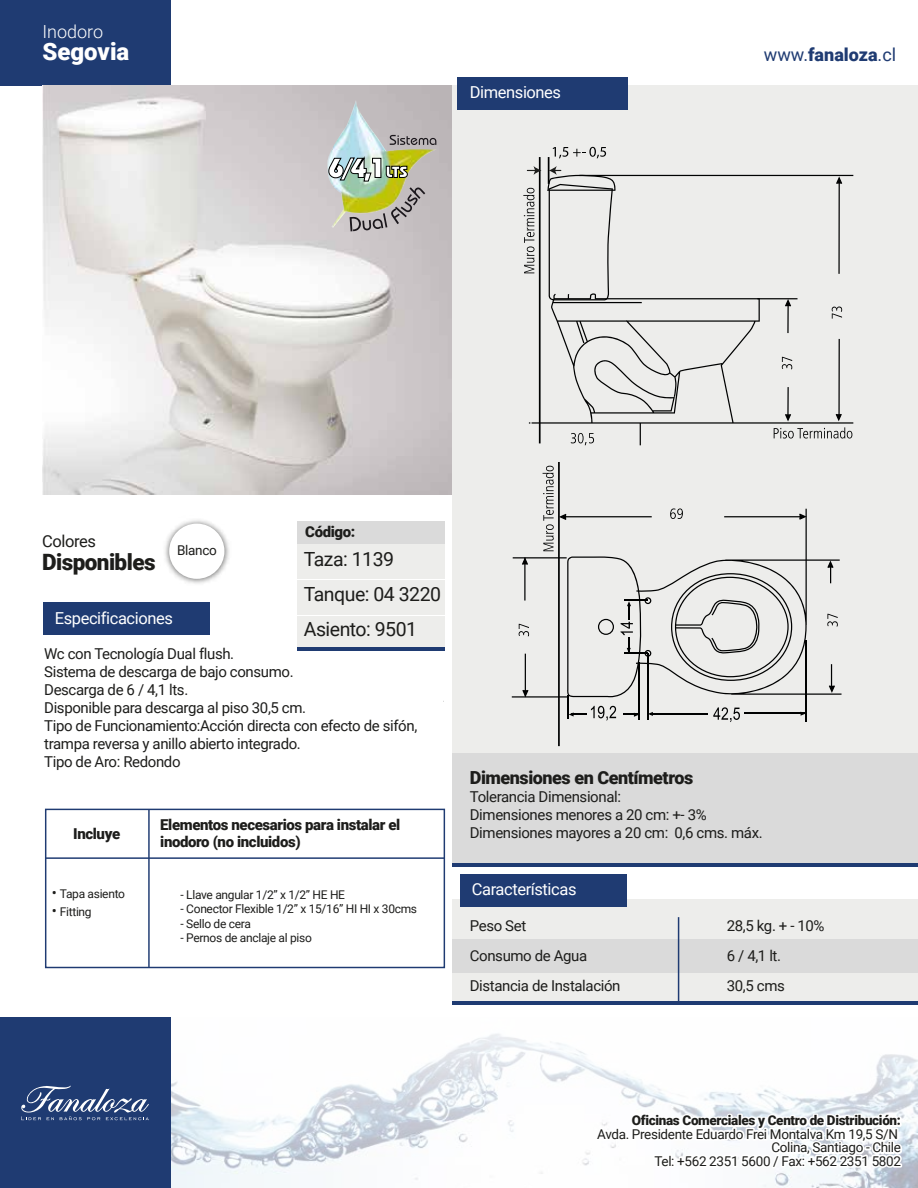
<style>
.page{position:relative;width:918px;height:1188px;background:#fff}
.page>*{position:absolute;margin:0;border:0;box-sizing:border-box;transform-origin:0 0}
.t1{font:900 24px "Roboto";color:#fff}
.t2{font:900 22.5px "Roboto";letter-spacing:-.025em;color:#1d1d1b}
.t3{font:19.5px "Roboto";letter-spacing:-.025em;color:#1d1d1b}
.t4{font:900 18px "Roboto";letter-spacing:-.025em;color:#1d1d1b}
.t5{font:900 18px "Roboto";color:#1f3b72}
.t6{font:300 18px "Roboto";color:#fff}
.t7{font:16.5px "Roboto";letter-spacing:-.025em;color:#fff}
.t8{font:16.5px "Roboto";letter-spacing:-.025em;color:#1d1d1b}
.t9{font:15px/18px "Roboto";letter-spacing:-.025em;color:#1d1d1b}
.t10{font:900 15px/16.5px "Roboto";letter-spacing:-.025em;color:#1d1d1b}
.t11{font:13.5px/13.5px "Roboto";letter-spacing:-.025em;color:#1d1d1b;text-align:right}
.t12{font:900 13.5px "Roboto";letter-spacing:-.025em;color:#1d1d1b}
.t13{font:12px "Roboto";letter-spacing:-.025em;color:#1d1d1b}
.s1{font-weight:400}
.s2{font-size:15px}
</style>
<div class="page">
<img style="left:170px;top:1017px;width:748px;height:171px">
<div style="left:453px;top:899px;width:465px;height:104px;background:#ededeb"></div>
<div style="left:453px;top:939px;width:465px;height:34px;background:#dadada"></div>
<div style="left:0;top:1018px;width:170px;height:170px;background:#1f3b72"></div>
<div style="left:0;top:0;width:170px;height:85px;background:#1f3b72"></div>
<svg style="left:21px;top:1086px;width:128px;height:34px"></svg>
<div style="left:452px;top:85px;width:466px;height:668px;background:#ededeb"></div>
<div style="left:452px;top:753px;width:466px;height:114px;background:#dadada"></div>
<hr style="left:452px;top:863px;width:466px;height:4px;background:#1f3b72">
<hr style="left:452px;top:1001px;width:466px;height:4px;background:#1f3b72">
<div style="left:458px;top:77px;width:170px;height:33px;background:#1f3b72"></div>
<div style="left:460px;top:874px;width:166px;height:33px;background:#1f3b72"></div>
<hr style="left:678px;top:917px;width:1px;height:86px;background:#1f3b72">
<div style="left:45px;top:809px;width:400px;height:159px;border:1px solid #1f3b72"></div>
<hr style="left:148px;top:809px;width:2px;height:158px;background:#1f3b72">
<hr style="left:46px;top:857px;width:398px;height:2px;background:#1f3b72">
<svg style="left:596px;top:1113px;width:306px;height:55px"></svg>
<svg style="left:529px;top:180px;width:325px;height:265px"></svg>
<hr style="left:539px;top:157px;width:2px;height:286px;background:#000101">
<hr style="left:579px;top:175px;width:274px;height:1px;background:#000101">
<hr style="left:757px;top:298px;width:41px;height:1px;background:#000101">
<svg style="left:836px;top:176px;width:6px;height:8px"></svg>
<svg style="left:785px;top:299px;width:6px;height:7px"></svg>
<svg style="left:774px;top:414px;width:78px;height:25px"></svg>
<svg style="left:832px;top:307px;width:10px;height:12px"></svg>
<svg style="left:782px;top:357px;width:10px;height:12px"></svg>
<svg style="left:571px;top:433px;width:23px;height:12px"></svg>
<svg style="left:523px;top:188px;width:11px;height:85px"></svg>
<svg style="left:547px;top:147px;width:69px;height:153px"></svg>
<svg style="left:527px;top:166px;width:14px;height:9px"></svg>
<svg style="left:443px;top:465px;width:399px;height:257px"></svg>
<hr style="left:513px;top:557px;width:54px;height:1px;background:#000101">
<hr style="left:512px;top:696px;width:55px;height:2px;background:#000101">
<svg style="left:827px;top:560px;width:7px;height:8px"></svg>
<svg style="left:829px;top:685px;width:6px;height:8px"></svg>
<svg style="left:522px;top:557px;width:6px;height:8px"></svg>
<svg style="left:522px;top:690px;width:7px;height:7px"></svg>
<svg style="left:799px;top:514px;width:8px;height:6px"></svg>
<svg style="left:670px;top:508px;width:13px;height:11px"></svg>
<svg style="left:519px;top:624px;width:10px;height:12px"></svg>
<svg style="left:827px;top:614px;width:11px;height:13px"></svg>
<svg style="left:543px;top:466px;width:105px;height:231px"></svg>
<hr style="left:567px;top:696px;width:2px;height:23px;background:#000101">
<hr style="left:639px;top:662px;width:1px;height:57px;background:#000101">
<svg style="left:623px;top:713px;width:16px;height:4px"></svg>
<svg style="left:569px;top:706px;width:47px;height:15px"></svg>
<hr style="left:805px;top:640px;width:1px;height:81px;background:#000101">
<hr style="left:650px;top:713px;width:58px;height:2px;background:#000101">
<hr style="left:744px;top:713px;width:62px;height:1px;background:#000101">
<svg style="left:801px;top:712px;width:4px;height:4px"></svg>
<svg style="left:713px;top:707px;width:27px;height:15px"></svg>
<hr style="left:647px;top:653px;width:2px;height:66px;background:#000101">
<hr style="left:558px;top:462px;width:2px;height:284px;background:#000101">
<img style="left:42px;top:85px;width:410px;height:409px">
<div style="left:43px;top:602px;width:166px;height:33px;background:#1f3b72"></div>
<img style="left:165px;top:520px;width:64px;height:64px">
<div style="left:169px;top:524px;width:55px;height:55px;background:#fff;border-radius:50%"></div>
<div style="left:297px;top:521px;width:148px;height:22px;background:#dadada"></div>
<div style="left:297px;top:581px;width:148px;height:34px;background:#ededeb"></div>
<div style="left:297px;top:545px;width:148px;height:34px;background:#ededeb"></div>
<div style="left:297px;top:616px;width:148px;height:35px;background:#ededeb"></div>
<hr style="left:297px;top:647px;width:148px;height:4px;background:#1f3b72">
<img style="left:326px;top:100px;width:111px;height:128px">
<svg style="left:390px;top:135px;width:46px;height:10px"></svg>
<img style="left:328px;top:156px;width:97px;height:75px">
<p class="t6" style="left:42px;top:18px;width:62px">Inodoro</p>
<h1 class="t1" style="left:42px;top:35px;width:88px">Segovia</h1>
<p class="t7" style="left:470px;top:81px;width:93px">Dimensiones</p>
<p class="t5" style="left:764px;top:42px;width:134px"><span class="s1">www.</span>fanaloza<span class="s1">.cl</span></p>
<p class="t8" style="left:42px;top:530px;width:55px">Colores</p>
<h2 class="t2" style="left:42px;top:546px;width:115px">Disponibles</h2>
<p class="t11" style="left:177px;top:543px;width:41px">Blanco</p>
<p class="t10" style="left:305px;top:523px;width:52px">Código:</p>
<h3 class="t3" style="left:304px;top:545px;width:92px">Taza: 1139</h3>
<h3 class="t3" style="left:304px;top:581px;width:139px">Tanque: 04 3220</h3>
<p class="t7" style="left:55px;top:606px;width:120px">Especificaciones</p>
<h3 class="t3" style="left:304px;top:615px;width:115px">Asiento: 9501</h3>
<p class="t9" style="left:44px;top:644px;width:375px">Wc con Tecnología Dual flush.<br>Sistema de descarga de bajo consumo.<br>Descarga de 6 / 4,1 lts.<br>Disponible para descarga al piso 30,5 cm.<br>Tipo de Funcionamiento:Acción directa con efecto de sifón, trampa reversa y anillo abierto integrado.<br>Tipo de Aro: Redondo</p>
<p class="t10" style="left:73px;top:825px;width:48px">Incluye</p>
<p class="t10" style="left:160px;top:816px;width:242px">Elementos necesarios para instalar el inodoro (no incluidos)</p>
<p class="t13" style="left:181px;top:886px;width:166px">- Llave angular 1/2” x 1/2” HE HE</p>
<p class="t13" style="left:181px;top:901px;width:238px">- Conector Flexible 1/2” x 15/16” HI HI x 30cms</p>
<p class="t13" style="left:181px;top:915px;width:72px">- Sello de cera</p>
<p class="t13" style="left:181px;top:929px;width:133px">- Pernos de anclaje al piso</p>
<p class="t13" style="left:52px;top:886px;width:75px"><span class="s2">•</span> Tapa asiento</p>
<p class="t13" style="left:52px;top:904px;width:41px"><span class="s2">•</span> Fitting</p>
<p class="t4" style="left:470px;top:765px;width:225px">Dimensiones en Centímetros</p>
<p class="t9" style="left:470px;top:787px;width:294px">Tolerancia Dimensional:<br>Dimensiones menores a 20 cm: +- 3%<br>Dimensiones mayores a 20 cm: 0,6 cms. máx.</p>
<p class="t7" style="left:472px;top:878px;width:106px">Características</p>
<p class="t9" style="left:470px;top:910px;width:152px;line-height:30px">Peso Set<br>Consumo de Agua<br>Distancia de Instalación</p>
<p class="t9" style="left:727px;top:910px;width:99px;line-height:30px">28,5 kg. + - 10%<br>6 / 4,1 lt.<br>30,5 cms</p>
<p class="t12" style="left:632px;top:1111px;width:271px">Oficinas Comerciales y Centro de Distribución:</p>
<p class="t11" style="left:597px;top:1127px;width:305px">Avda. Presidente Eduardo Frei Montalva Km 19,5 S/N<br>Colina, Santiago - Chile<br>Tel: +562 2351 5600 / Fax: +562 2351 5802</p>
</div>
